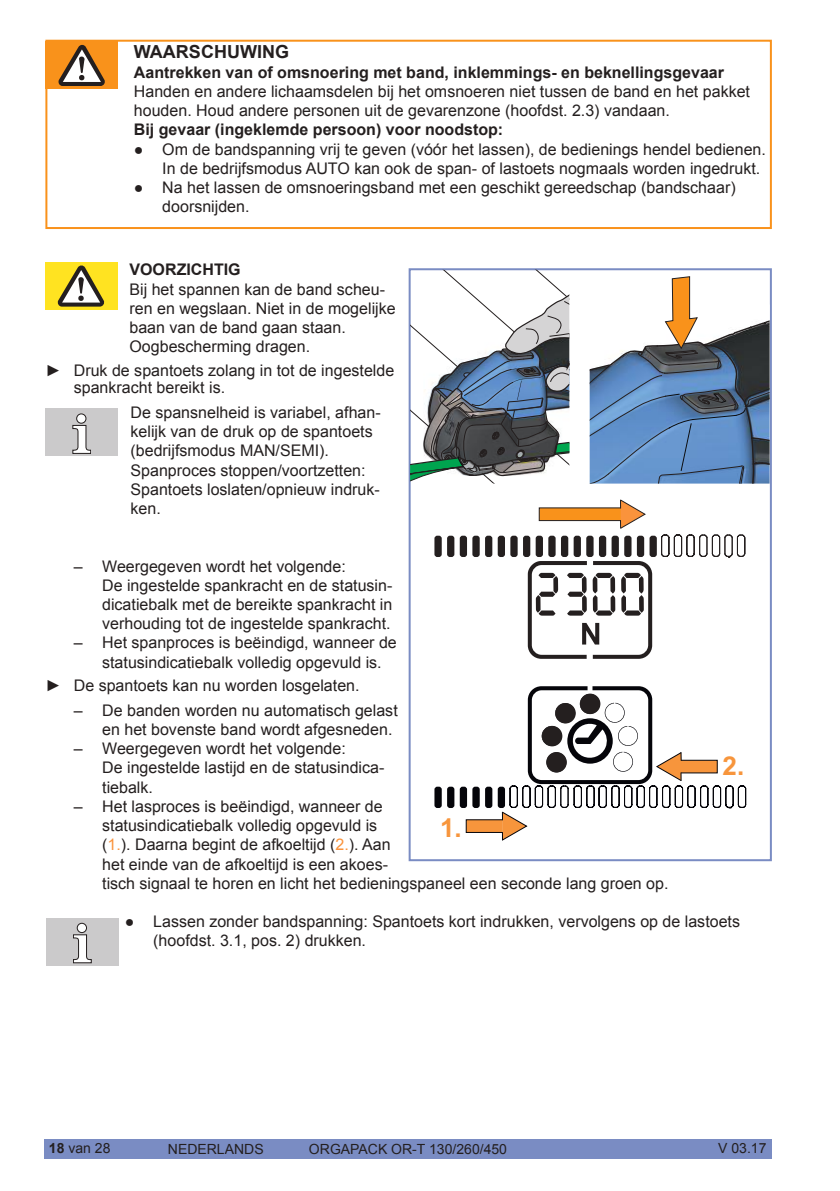
<style>
.page{position:relative;width:840px;height:1191px;background:#fff}
.page>*{position:absolute;margin:0;border:0;box-sizing:border-box;transform-origin:0 0}
.t1{font:700 26px "Arial";color:#f7953c}
.t2{font:700 18px "Arial";color:#241f1f}
.t3{font:16px/19.2px "Arial";color:#241f1f}
.t4{font:700 16px "Arial";color:#241f1f}
.t5{font:14px "Arial";color:#241f1f}
.s1{color:#fa933c}
.s2{font-weight:700}
</style>
<div class="page">
<div style="left:45px;top:1139px;width:726px;height:20px;background:#7a8cc3"></div>
<div style="left:45px;top:40px;width:726px;height:189px;border:2px solid #f9921b"></div>
<svg style="left:408px;top:268px;width:364px;height:594px"></svg>
<div style="left:45px;top:41px;width:73px;height:48px;background:#f9921b"></div>
<svg style="left:58px;top:44px;width:47px;height:42px"></svg>
<div style="left:45px;top:262px;width:72px;height:47px;background:#ffe321"></div>
<svg style="left:57px;top:265px;width:48px;height:42px"></svg>
<div style="left:45px;top:408px;width:73px;height:48px;background:#cbcacb"></div>
<svg style="left:72px;top:413px;width:19px;height:41px"></svg>
<div style="left:46px;top:917px;width:72px;height:48px;background:#cbcacb"></div>
<svg style="left:73px;top:922px;width:18px;height:41px"></svg>
<svg style="left:410px;top:269px;width:159px;height:214px"></svg>
<svg style="left:589px;top:276px;width:180px;height:208px"></svg>
<p class="t2" style="left:134px;top:40px;width:156px">WAARSCHUWING</p>
<p class="t4" style="left:134px;top:61px;width:591px">Aantrekken van of omsnoering met band, inklemmings- en beknellingsgevaar</p>
<p class="t3" style="left:134px;top:82px;width:617px">Handen en andere lichaamsdelen bij het omsnoeren niet tussen de band en het pakket houden. Houd andere personen uit de gevarenzone (hoofdst. 2.3) vandaan.</p>
<p class="t4" style="left:134px;top:119px;width:370px">Bij gevaar (ingeklemde persoon) voor noodstop:</p>
<p class="t3" style="left:162px;top:139px;width:604px;text-indent:-28px">● Om de bandspanning vrij te geven (vóór het lassen), de bedienings hendel bedienen.<br>In de bedrijfsmodus AUTO kan ook de span- of lastoets nogmaals worden ingedrukt.</p>
<p class="t3" style="left:162px;top:178px;width:574px;text-indent:-28px">● Na het lassen de omsnoeringsband met een geschikt gereedschap (bandschaar) doorsnijden.</p>
<p class="t4" style="left:129px;top:259px;width:113px">VOORZICHTIG</p>
<p class="t3" style="left:129px;top:279px;width:267px">Bij het spannen kan de band scheu&shy;ren en wegslaan. Niet in de mogelijke baan van de band gaan staan.<br>Oogbescherming dragen.</p>
<p class="t3" style="left:74px;top:361px;width:322px;line-height:17.6px;text-indent:-28px">► Druk de spantoets zolang in tot de ingestelde spankracht bereikt is.</p>
<p class="t3" style="left:130px;top:403px;width:251px">De spansnelheid is variabel, afhan&shy;kelijk van de druk op de spantoets (bedrijfsmodus MAN/SEMI).<br>Spanproces stoppen/voortzetten:<br>Spantoets loslaten/opnieuw indruk&shy;ken.</p>
<p class="t3" style="left:102px;top:556px;width:291px;text-indent:-28px">– Weergegeven wordt het volgende:<br>De ingestelde spankracht en de statusin&shy;dicatiebalk met de bereikte spankracht in verhouding tot de ingestelde spankracht.</p>
<p class="t3" style="left:102px;top:633px;width:296px;text-indent:-28px">– Het spanproces is beëindigd, wanneer de statusindicatiebalk volledig opgevuld is.</p>
<p class="t3" style="left:45px;top:676px;width:315px">► De spantoets kan nu worden losgelaten.</p>
<p class="t3" style="left:102px;top:701px;width:297px;text-indent:-28px">– De banden worden nu automatisch gelast en het bovenste band wordt afgesneden.</p>
<p class="t3" style="left:102px;top:739px;width:283px;text-indent:-28px">– Weergegeven wordt het volgende:<br>De ingestelde lastijd en de statusindica&shy;tiebalk.</p>
<p class="t3" style="left:102px;top:797px;width:567px;text-indent:-28px">– Het lasproces is beëindigd, wanneer de<br>statusindicatiebalk volledig opgevuld is<br>(<span class="s1">1.</span>). Daarna begint de afkoeltijd (<span class="s1">2.</span>). Aan<br>het einde van de afkoeltijd is een akoes-<br>tisch signaal te horen en licht het bedieningspaneel een seconde lang groen op.</p>
<p class="t3" style="left:153px;top:912px;width:588px;text-indent:-28px">● Lassen zonder bandspanning: Spantoets kort indrukken, vervolgens op de lastoets (hoofdst. 3.1, pos. 2) drukken.</p>
<h1 class="t1" style="left:722px;top:748px;width:23px">2.</h1>
<h1 class="t1" style="left:440px;top:810px;width:23px">1.</h1>
<p class="t5" style="left:49px;top:1138px;width:63px"><span class="s2">18</span> van 28</p>
<p class="t5" style="left:168px;top:1140px;width:97px">NEDERLANDS</p>
<p class="t5" style="left:309px;top:1140px;width:199px">ORGAPACK OR-T 130/260/450</p>
<p class="t5" style="left:717px;top:1139px;width:50px">V 03.17</p>
</div>
